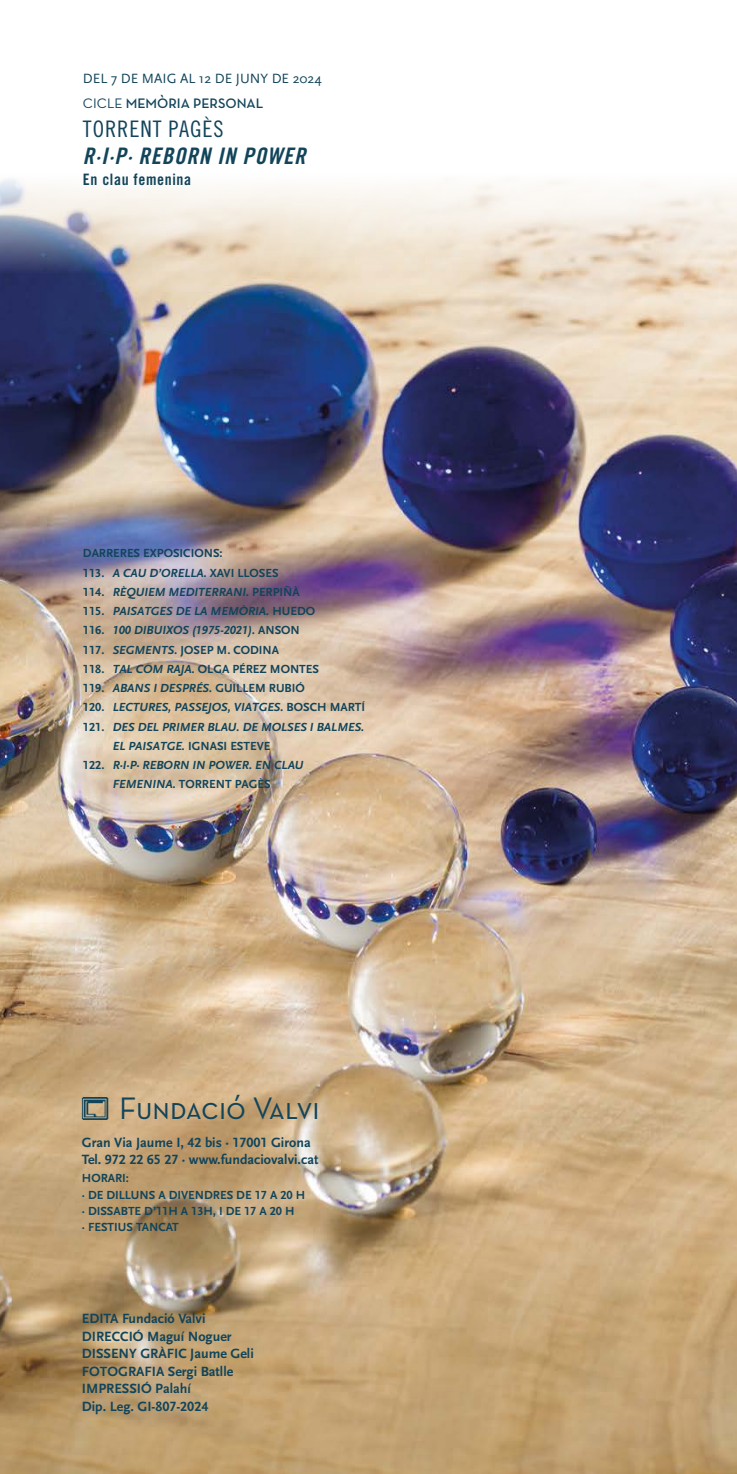
<style>
.page{position:relative;width:737px;height:1474px;background:#fff}
.page>*{position:absolute;margin:0;border:0;box-sizing:border-box;transform-origin:0 0}
.t1{font:31.5px "Neutra Text Book SC";color:#12445a}
.t2{font:22.75px "Trade Gothic LT Std Bd Cn 20 Obl";letter-spacing:.04em;color:#12445a}
.t3{font:22.75px "Trade Gothic LT Std Cn 18";letter-spacing:.04em;color:#12445a}
.t4{font:15.75px "Trade Gothic LT Std Bd Cn 20";letter-spacing:.04em;color:#12445a}
.t5{font:14px/17.5px "Scala Sans Bold LF";color:#12445a}
.t6{font:14px "Scala Sans";color:#12445a}
.t7{font:14px "Neutra Text Demi SC";color:#12445a}
.t8{font:12.25px/19.2px "Scala Sans Bold LF";color:#12445a}
.t9{font:12.25px/19.2px "Scala Sans Bold SC Italic";color:#12445a}
.s1{font-family:"Neutra Text Book SC"}
.s2{font-family:"Scala Sans Bold SC Italic"}
.s3{font-family:"Scala Sans Bold LF"}
</style>
<div class="page">
<img style="left:0;top:179px;width:737px;height:1294px">
<img style="left:82px;top:1097px;width:26px;height:22px">
<p class="t6" style="left:83px;top:71px;width:240px">DEL 7 DE MAIG AL 12 DE JUNY DE 2024</p>
<p class="t7" style="left:83px;top:94px;width:182px"><span class="s1">CICLE</span> MEMÒRIA PERSONAL</p>
<h2 class="t3" style="left:83px;top:116px;width:142px">TORRENT PAGÈS</h2>
<h2 class="t2" style="left:83px;top:142px;width:224px">R·I·P· REBORN IN POWER</h2>
<p class="t4" style="left:83px;top:170px;width:110px">En clau femenina</p>
<p class="t8" style="left:83px;top:544px;width:197px">DARRERES EXPOSICIONS:<br>113. <span class="s2">A CAU D’ORELLA.</span> XAVI LLOSES</p>
<p class="t9" style="left:83px;top:582px;width:234px"><span class="s3">114.</span> RÈQUIEM MEDITERRANI. <span class="s3">PERPIÑÀ<br>115.</span> PAISATGES DE LA MEMÒRIA. <span class="s3">HUEDO<br>116.</span> 100 DIBUIXOS (1975-2021). <span class="s3">ANSON</span></p>
<p class="t8" style="left:83px;top:640px;width:237px">117. <span class="s2">SEGMENTS.</span> JOSEP M. CODINA<br>118. <span class="s2">TAL COM RAJA.</span> OLGA PÉREZ MONTES<br>119. <span class="s2">ABANS I DESPRÉS.</span> GUILLEM RUBIÓ</p>
<p class="t9" style="left:83px;top:698px;width:284px"><span class="s3">120.</span> LECTURES, PASSEJOS, VIATGES. <span class="s3">BOSCH MARTÍ<br>121.</span> DES DEL PRIMER BLAU. DE MOLSES I BALMES.</p>
<p class="t8" style="left:113px;top:736px;width:159px"><span class="s2">EL PAISATGE.</span> IGNASI ESTEVE</p>
<p class="t9" style="left:83px;top:755px;width:222px"><span class="s3">122.</span> R·I·P· REBORN IN POWER. EN CLAU</p>
<p class="t8" style="left:113px;top:775px;width:159px"><span class="s2">FEMENINA.</span> TORRENT PAGÈS</p>
<h1 class="t1" style="left:119px;top:1089px;width:202px">Fundació Valvi</h1>
<p class="t5" style="left:82px;top:1133px;width:238px">Gran Via Jaume I, 42 bis · 17001 Girona<br>Tel. 972 22 65 27 · www.fundaciovalvi.cat</p>
<p class="t8" style="left:82px;top:1169px;width:225px;line-height:17.5px">HORARI:<br>· DE DILLUNS A DIVENDRES DE 17 A 20 H</p>
<p class="t8" style="left:82px;top:1203px;width:214px;line-height:15.8px">· DISSABTE D’11H A 13H, I DE 17 A 20 H · FESTIUS TANCAT</p>
<p class="t5" style="left:82px;top:1310px;width:173px">EDITA Fundació Valvi<br>DIRECCIÓ Maguí Noguer<br>DISSENY GRÀFIC Jaume Geli<br>FOTOGRAFIA Sergi Batlle<br>IMPRESSIÓ Palahí<br>Dip. Leg. GI-807-2024</p>
</div>
